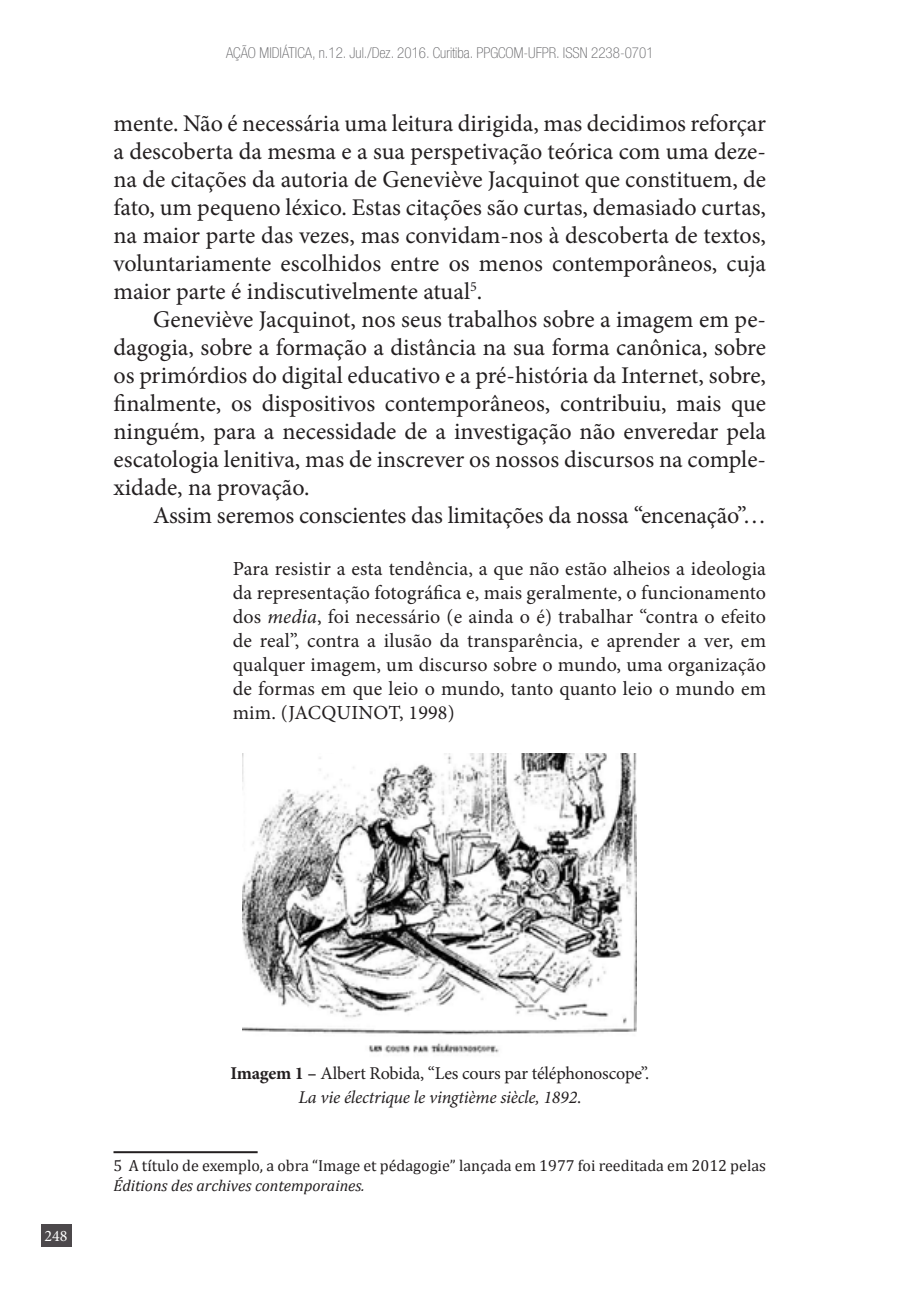
<style>
.page{position:relative;width:908px;height:1304px;background:#fff}
.page>*{position:absolute;margin:0;border:0;box-sizing:border-box;transform-origin:0 0}
.t1{font:24px/28px "Minion Pro";letter-spacing:-.005em;color:#231f20;text-align:justify}
.t2{font:20px/24px "Minion Pro";letter-spacing:.01em;color:#231f20;text-align:justify}
.t3{font:18px "Minion Pro";letter-spacing:-.01em;color:#231f20}
.t4{font:italic 18px "Minion Pro";letter-spacing:-.015em;color:#231f20}
.Nota_de_rodapé{font:16px/19.2px "Cambria";color:#231f20}
.t5{font:16px "Minion Pro";color:#fff}
.t6{font:100 condensed 15px "Helvetica Neue LT Std";color:#636366}
.s1{font-style:italic}
.s2{font-weight:700}
.s3{font-style:normal}
</style>
<div class="page">
<div style="left:41px;top:1225px;width:30px;height:22px;background:#4c484b"></div>
<hr style="left:113px;top:1151px;width:144px;height:2px;background:#231f20">
<img style="left:242px;top:753px;width:394px;height:300px">
<p class="t6" style="left:226px;top:44px;width:429px">AÇÃO MIDIÁTICA, n.12. Jul./Dez. 2016. Curitiba. PPGCOM-UFPR. ISSN 2238-0701</p>
<p class="t1" style="left:113px;top:109px;width:654px">mente. Não é necessária uma leitura dirigida, mas decidimos reforçar a descoberta da mesma e a sua perspetivação teórica com uma deze&shy;na de citações da autoria de Geneviève Jacquinot que constituem, de fato, um pequeno léxico. Estas citações são curtas, demasiado curtas, na maior parte das vezes, mas convidam-nos à descoberta de textos, voluntariamente escolhidos entre os menos contemporâneos, cuja maior parte é indiscutivelmente atual<sup>5</sup>.</p>
<p class="t1" style="left:113px;top:305px;width:653px;text-indent:40px">Geneviève Jacquinot, nos seus trabalhos sobre a imagem em pe&shy;dagogia, sobre a formação a distância na sua forma canônica, sobre os primórdios do digital educativo e a pré-história da Internet, sobre, finalmente, os dispositivos contemporâneos, contribuiu, mais que ninguém, para a necessidade de a investigação não enveredar pela escatologia lenitiva, mas de inscrever os nossos discursos na comple&shy;xidade, na provação.</p>
<p class="t1" style="left:153px;top:501px;width:614px">Assim seremos conscientes das limitações da nossa “encenação”…</p>
<p class="t2" style="left:232px;top:557px;width:534px">Para resistir a esta tendência, a que não estão alheios a ideologia da representação fotográfica e, mais geralmente, o funcionamento dos <span class="s1">media</span>, foi necessário (e ainda o é) trabalhar “contra o efeito de real”, contra a ilusão da transparência, e aprender a ver, em qualquer imagem, um discurso sobre o mundo, uma organização de formas em que leio o mundo, tanto quanto leio o mundo em mim. (JACQUINOT, 1998)</p>
<p class="t5" style="left:45px;top:1225px;width:25px">248</p>
<p class="t3" style="left:230px;top:1061px;width:420px"><span class="s2">Imagem 1 –</span> Albert Robida, “Les cours par téléphonoscope”.</p>
<p class="t4" style="left:298px;top:1085px;width:284px">La vie électrique le vingtième siècle, 1892<span class="s3">.</span></p>
<p class="Nota_de_rodapé" style="left:113px;top:1156px;width:653px">5 A título de exemplo, a obra “Image et pédagogie” lançada em 1977 foi reeditada em 2012 pelas<br><span class="s1">Éditions des archives contemporaines.</span></p>
</div>
